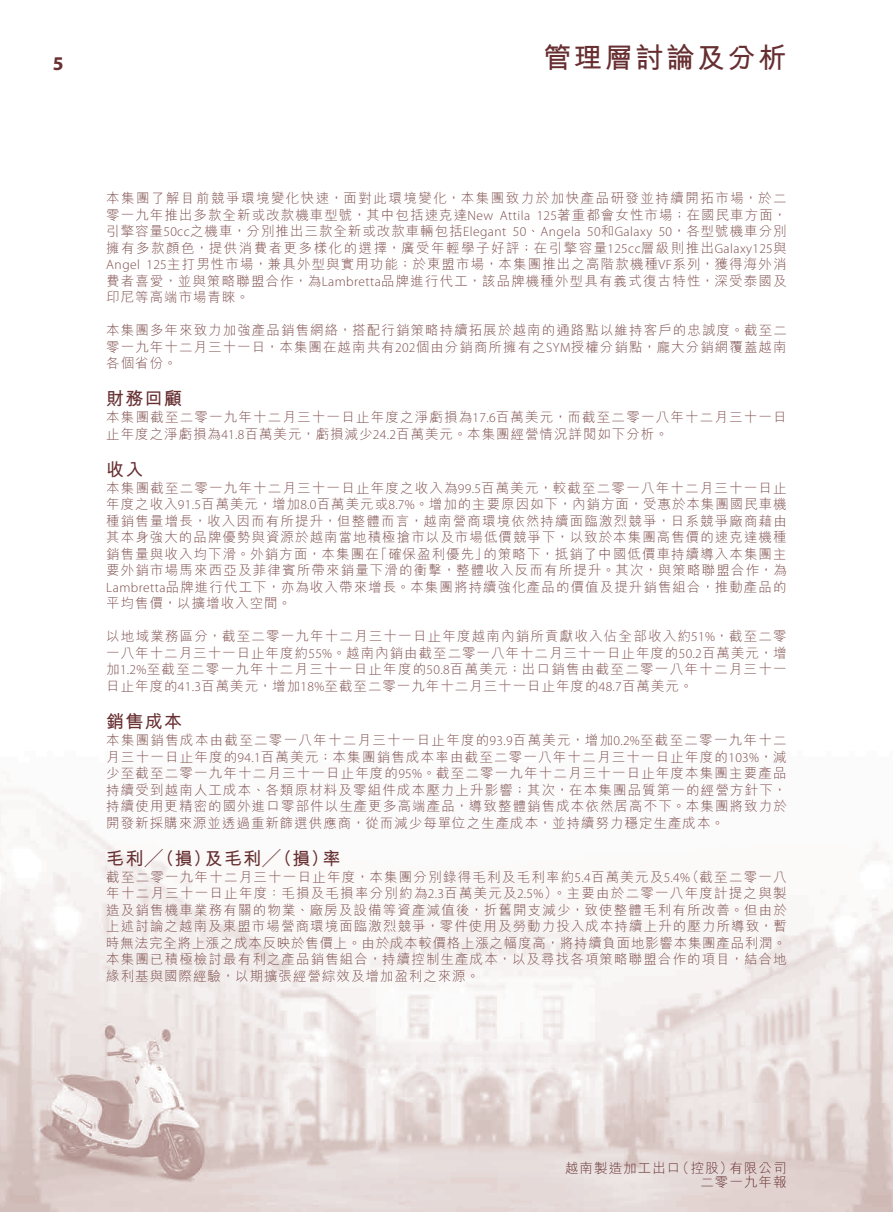
<style>
.page{position:relative;width:893px;height:1212px;background:#fff}
.page>*{position:absolute;margin:0;border:0;box-sizing:border-box;transform-origin:0 0}
.t1{font:700 28.5px "M Hei HK";letter-spacing:.08em;color:#672f31}
.t2{font:700 19.5px "Myriad Pro";color:#672f31}
._01_H1{font:700 18px "M Hei HK";letter-spacing:.07em;color:#672f31}
._00_txt{font:300 13.5px/16.5px "M Hei HK";letter-spacing:.08em;color:#7d4d4b}
._00_txt-2{font:300 13.5px/16.5px "M Hei HK";letter-spacing:.11em;color:#7d4d4b;text-align:right}
._00_txt-3{font:300 13.5px "Myriad Pro";letter-spacing:.035em;color:#7d4d4b}
.t3{font:300 13.5px "M Hei HK";letter-spacing:.08em;color:#672f31}
.s1{font-family:"Myriad Pro"}
.s2{font-family:"M Hei HK"}
</style>
<div class="page">
<img style="left:0;top:789px;width:892px;height:423px">
<h2 class="t2" style="left:53px;top:51px;width:12px">5</h2>
<h1 class="t1" style="left:543px;top:37px;width:245px">管理層討論及分析</h1>
<p class="_00_txt-2" style="left:106px;top:190px;width:682px">本集團了解目前競爭環境變化快速，面對此環境變化，本集團致力於加快產品研發並持續開拓市場，於二<br><span class="s1">125</span>著重都會女性市場；在國民車方面，</p>
<p class="_00_txt" style="left:106px;top:206px;width:389px">零一九年推出多款全新或改款機車型號，其中包括速克達<span class="s1">New</span></p>
<p class="_00_txt-3" style="left:500px;top:207px;width:32px">Attila</p>
<p class="_00_txt" style="left:106px;top:223px;width:402px">引擎容量<span class="s1">50cc</span>之機車，分別推出三款全新或改款車輛包括<span class="s1">Elegant</span></p>
<p class="_00_txt-2" style="left:106px;top:239px;width:682px">擁有多款顏色，提供消費者更多樣化的選擇，廣受年輕學子好評；在引擎容量<span class="s1">125cc</span>層級則推出<span class="s1">Galaxy125</span>與</p>
<p class="_00_txt" style="left:146px;top:256px;width:642px"><span class="s1">125</span>主打男性市場，兼具外型與實用功能；於東盟市場，本集團推出之高階款機種<span class="s1">VF</span>系列，獲得海外消</p>
<p class="_00_txt" style="left:659px;top:223px;width:129px"><span class="s1">50</span>，各型號機車分別</p>
<p class="_00_txt-3" style="left:587px;top:224px;width:67px">50<span class="s2">和</span>Galaxy</p>
<p class="_00_txt-3" style="left:513px;top:224px;width:69px">50<span class="s2">、</span>Angela</p>
<p class="_00_txt" style="left:106px;top:256px;width:682px"><span class="s1">Angel<br></span>費者喜愛，並與策略聯盟合作，為<span class="s1">Lambretta</span>品牌進行代工，該品牌機種外型具有義式復古特性，深受泰國及印尼等高端市場青睞。</p>
<p class="_00_txt" style="left:106px;top:322px;width:682px;text-align:justify">本集團多年來致力加強產品銷售網絡，搭配行銷策略持續拓展於越南的通路點以維持客戶的忠誠度。截至二零一九年十二月三十一日，本集團在越南共有<span class="s1">202</span>個由分銷商所擁有之<span class="s1">SYM</span>授權分銷點，龐大分銷網覆蓋越南各個省份。</p>
<p class="_01_H1" style="left:106px;top:386px;width:77px">財務回顧</p>
<p class="_00_txt" style="left:106px;top:409px;width:682px">本集團截至二零一九年十二月三十一日止年度之淨虧損為<span class="s1">17.6</span>百萬美元，而截至二零一八年十二月三十一日止年度之淨虧損為<span class="s1">41.8</span>百萬美元，虧損減少<span class="s1">24.2</span>百萬美元。本集團經營情況詳閱如下分析。</p>
<p class="_01_H1" style="left:106px;top:456px;width:39px">收入</p>
<p class="_00_txt" style="left:106px;top:479px;width:682px;text-align:right">本集團截至二零一九年十二月三十一日止年度之收入為<span class="s1">99.5</span>百萬美元，較截至二零一八年十二月三十一日止年度之收入<span class="s1">91.5</span>百萬美元，增加<span class="s1">8.0</span>百萬美元或<span class="s1">8.7%</span>。增加的主要原因如下，內銷方面，受惠於本集團國民車機種銷售量增長，收入因而有所提升，但整體而言，越南營商環境依然持續面臨激烈競爭，日系競爭廠商藉由其本身強大的品牌優勢與資源於越南當地積極搶市以及市場低價競爭下，以致於本集團高售價的速克達機種的策略下，抵銷了中國低價車持續導入本集團主</p>
<p class="_00_txt" style="left:106px;top:545px;width:682px">銷售量與收入均下滑。外銷方面，本集團在<br>要外銷市場馬來西亞及菲律賓所帶來銷量下滑的衝擊，整體收入反而有所提升。其次，與策略聯盟合作，為<span class="s1">Lambretta</span>品牌進行代工下，亦為收入帶來增長。本集團將持續強化產品的價值及提升銷售組合，推動產品的平均售價，以擴增收入空間。</p>
<p class="_00_txt" style="left:106px;top:628px;width:682px;text-align:justify">以地域業務區分，截至二零一九年十二月三十一日止年度越南內銷所貢獻收入佔全部收入約<span class="s1">51%</span>，截至二零一八年十二月三十一日止年度約<span class="s1">55%</span>。越南內銷由截至二零一八年十二月三十一日止年度的<span class="s1">50.2</span>百萬美元，增加<span class="s1">1.2%</span>至截至二零一九年十二月三十一日止年度的<span class="s1">50.8</span>百萬美元；出口銷售由截至二零一八年十二月三十一日止年度的<span class="s1">41.3</span>百萬美元，增加<span class="s1">18%</span>至截至二零一九年十二月三十一日止年度的<span class="s1">48.7</span>百萬美元。</p>
<p class="_01_H1" style="left:106px;top:708px;width:77px">銷售成本</p>
<p class="_00_txt" style="left:106px;top:731px;width:682px;text-align:justify">本集團銷售成本由截至二零一八年十二月三十一日止年度的<span class="s1">93.9</span>百萬美元，增加<span class="s1">0.2%</span>至截至二零一九年十二月三十一日止年度的<span class="s1">94.1</span>百萬美元；本集團銷售成本率由截至二零一八年十二月三十一日止年度的<span class="s1">103%</span>，減少至截至二零一九年十二月三十一日止年度的<span class="s1">95%</span>。截至二零一九年十二月三十一日止年度本集團主要產品持續受到越南人工成本、各類原材料及零組件成本壓力上升影響；其次，在本集團品質第一的經營方針下，持續使用更精密的國外進口零部件以生產更多高端產品，導致整體銷售成本依然居高不下。本集團將致力於開發新採購來源並透過重新篩選供應商，從而減少每單位之生產成本，並持續努力穩定生產成本。</p>
<p class="_01_H1" style="left:323px;top:845px;width:19px">率</p>
<p class="_00_txt" style="left:374px;top:545px;width:115px">「確保盈利優先」</p>
<p class="_01_H1" style="left:106px;top:845px;width:106px">毛利╱（損）</p>
<p class="_01_H1" style="left:205px;top:845px;width:126px">及毛利╱（損）</p>
<p class="_00_txt" style="left:106px;top:868px;width:682px">截至二零一九年十二月三十一日止年度，本集團分別錄得毛利及毛利率約<span class="s1">5.4</span>百萬美元及<span class="s1">5.4%<br></span>年十二月三十一日止年度：毛損及毛損率分別約為<span class="s1">2.3</span>百萬美元及<span class="s1">2.5%</span>）。主要由於二零一八年度計提之與製造及銷售機車業務有關的物業、廠房及設備等資產減值後，折舊開支減少，致使整體毛利有所改善。但由於上述討論之越南及東盟市場營商環境面臨激烈競爭，零件使用及勞動力投入成本持續上升的壓力所導致，暫時無法完全將上漲之成本反映於售價上。由於成本較價格上漲之幅度高，將持續負面地影響本集團產品利潤。本集團已積極檢討最有利之產品銷售組合，持續控制生產成本，以及尋找各項策略聯盟合作的項目，結合地緣利基與國際經驗，以期擴張經營綜效及增加盈利之來源。</p>
<p class="_00_txt" style="left:686px;top:868px;width:102px">（截至二零一八</p>
<p class="t3" style="left:676px;top:1158px;width:59px">（控股）</p>
<p class="t3" style="left:565px;top:1158px;width:117px">越南製造加工出口</p>
<p class="t3" style="left:729px;top:1158px;width:59px">有限公司</p>
<p class="t3" style="left:700px;top:1173px;width:88px">二零一九年報</p>
</div>
